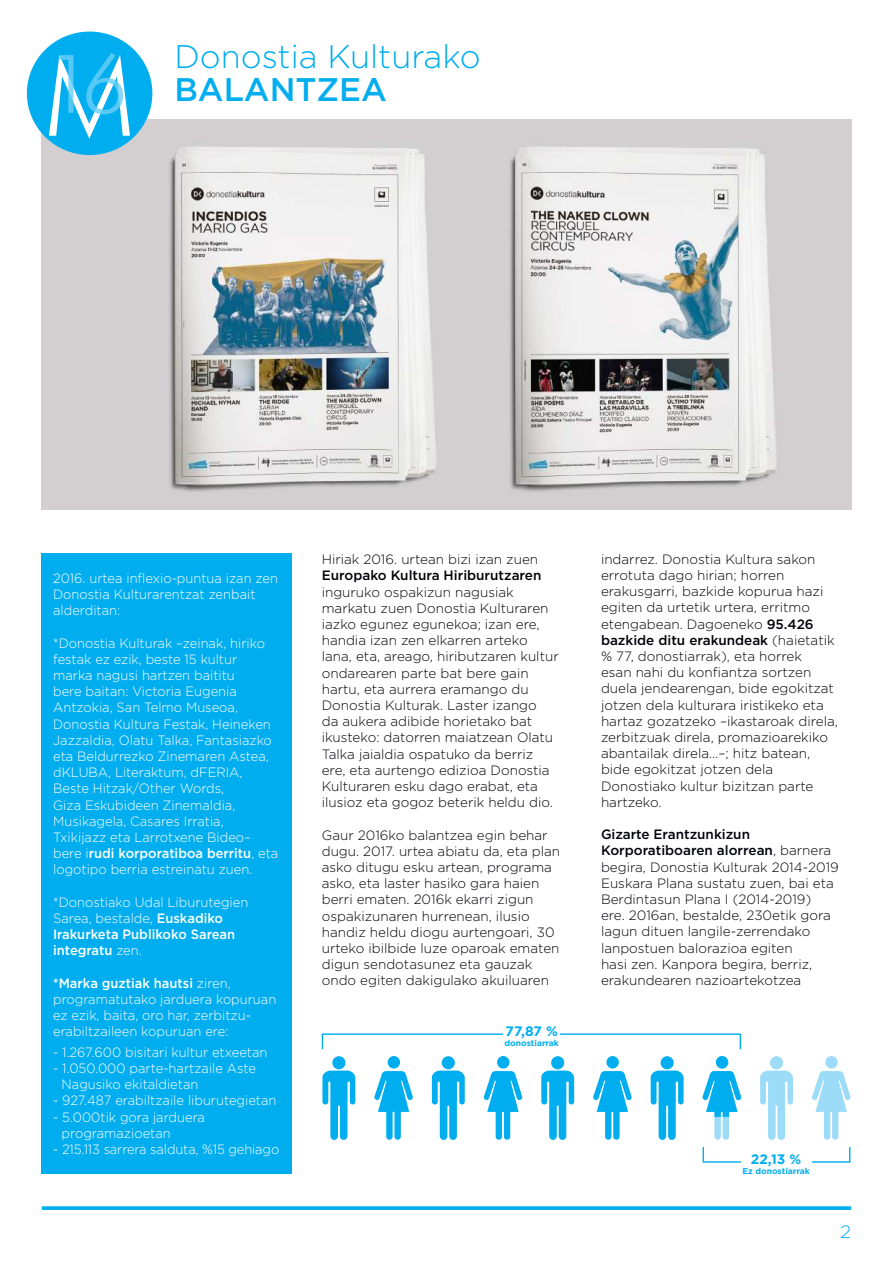
<style>
.page{position:relative;width:893px;height:1263px;background:#fff}
.page>*{position:absolute;margin:0;border:0;box-sizing:border-box;transform-origin:0 0}
.t1{font:300 32.7px "Gotham";color:#00aeef}
.t2{font:500 32.7px "Gotham";color:#00aeef}
.t3{font:300 18px "Gotham";color:#00aeef}
.t4{font:700 13.8px "Gotham";color:#00aeef}
.t5{font:300 13.5px/16.2px "Gotham";color:#00000a}
.t6{font:300 13.5px/16.2px "Gotham";color:#fff;scale:.96 1}
.t7{font:500 13.5px "Gotham";color:#00000a}
.t8{font:700 8.55px "Gotham";color:#00aeef}
.s1{font-weight:500}
</style>
<div class="page">
<svg style="left:42px;top:1206px;width:809px;height:4px;background:#14b4f0"></svg>
<div style="left:42px;top:553px;width:250px;height:621px;background:#00aeef"></div>
<img style="left:42px;top:119px;width:809px;height:390px">
<div style="left:27px;top:32px;width:125px;height:123px;background:#00aeef;border-radius:50%"></div>
<svg style="left:49px;top:53px;width:81px;height:86px"></svg>
<svg style="left:322px;top:1070px;width:33px;height:70px"></svg>
<div style="left:332px;top:1056px;width:13px;height:13px;background:#00aeef;border-radius:50%"></div>
<div style="left:388px;top:1056px;width:12px;height:12px;background:#00aeef;border-radius:50%"></div>
<svg style="left:374px;top:1071px;width:39px;height:69px"></svg>
<svg style="left:432px;top:1070px;width:33px;height:70px"></svg>
<div style="left:442px;top:1056px;width:13px;height:13px;background:#00aeef;border-radius:50%"></div>
<div style="left:497px;top:1056px;width:12px;height:12px;background:#00aeef;border-radius:50%"></div>
<svg style="left:483px;top:1071px;width:40px;height:69px"></svg>
<svg style="left:541px;top:1070px;width:33px;height:70px"></svg>
<div style="left:551px;top:1056px;width:13px;height:13px;background:#00aeef;border-radius:50%"></div>
<div style="left:606px;top:1056px;width:13px;height:12px;background:#00aeef;border-radius:50%"></div>
<svg style="left:593px;top:1071px;width:39px;height:69px"></svg>
<svg style="left:651px;top:1070px;width:33px;height:70px"></svg>
<div style="left:661px;top:1056px;width:13px;height:13px;background:#00aeef;border-radius:50%"></div>
<svg style="left:760px;top:1070px;width:33px;height:70px"></svg>
<div style="left:770px;top:1056px;width:13px;height:13px;background:#9cdcf8;border-radius:50%"></div>
<div style="left:825px;top:1056px;width:13px;height:12px;background:#9cdcf8;border-radius:50%"></div>
<svg style="left:321px;top:1033px;width:182px;height:17px"></svg>
<svg style="left:559px;top:1033px;width:183px;height:17px"></svg>
<svg style="left:812px;top:1071px;width:39px;height:92px"></svg>
<svg style="left:702px;top:1056px;width:40px;height:107px"></svg>
<h1 class="t1" style="left:174px;top:36px;width:308px">Donostia Kulturako</h1>
<h1 class="t2" style="left:174px;top:68px;width:214px">BALANTZEA</h1>
<p class="t6" style="left:53px;top:569px;width:236px">2016. urtea inflexio-puntua izan zen<br>Donostia Kulturarentzat zenbait alderditan:</p>
<p class="t6" style="left:53px;top:634px;width:236px">*Donostia Kulturak –zeinak, hiriko festak ez ezik, beste 15 kultur marka nagusi hartzen baititu<br>bere baitan: Victoria Eugenia<br>Antzokia, San Telmo Museoa,<br>Donostia Kultura Festak, Heineken<br>Jazzaldia, Olatu Talka, Fantasiazko eta Beldurrezko Zinemaren Astea, dKLUBA, Literaktum, dFERIA,<br>Beste Hitzak/Other Words,<br>Giza Eskubideen Zinemaldia,<br>Musikagela, Casares Irratia,<br>Txikijazz eta Larrotxene Bideo– bere i<span class="s1">rudi korporatiboa berritu</span>, eta logotipo berria estreinatu zuen.</p>
<p class="t6" style="left:53px;top:893px;width:205px">*Donostiako Udal Liburutegien<br>Sarea, bestalde, <span class="s1">Euskadiko<br>Irakurketa Publikoko Sarean integratu</span> zen.</p>
<p class="t6" style="left:53px;top:974px;width:234px"><span class="s1">*Marka guztiak hautsi</span> ziren, programatutako jarduera kopuruan ez ezik, baita, oro har, zerbitzu&shy;erabiltzaileen kopuruan ere:</p>
<p class="t6" style="left:53px;top:1044px;width:225px">- 1.267.600 bisitari kultur etxeetan</p>
<p class="t6" style="left:62px;top:1060px;width:204px;text-indent:-9px">- 1.050.000 parte-hartzaile Aste<br>Nagusiko ekitaldietan</p>
<p class="t6" style="left:53px;top:1092px;width:234px">- 927.487 erabiltzaile liburutegietan</p>
<p class="t6" style="left:62px;top:1108px;width:151px;text-indent:-9px">- 5.000tik gora jarduera programazioetan</p>
<p class="t6" style="left:53px;top:1141px;width:237px">- 215.113 sarrera salduta, %15 gehiago</p>
<p class="t5" style="left:322px;top:551px;width:218px">Hiriak 2016. urtean bizi izan zuen</p>
<p class="t7" style="left:322px;top:567px;width:221px">Europako Kultura Hiriburutzaren</p>
<p class="t5" style="left:322px;top:583px;width:238px">inguruko ospakizun nagusiak markatu zuen Donostia Kulturaren iazko egunez egunekoa; izan ere, handia izan zen elkarren arteko lana, eta, areago, hiributzaren kultur ondarearen parte bat bere gain hartu, eta aurrera eramango du Donostia Kulturak. Laster izango<br>da aukera adibide horietako bat ikusteko: datorren maiatzean Olatu Talka jaialdia ospatuko da berriz ere, eta aurtengo edizioa Donostia Kulturaren esku dago erabat, eta ilusioz eta gogoz beterik heldu dio.</p>
<p class="t5" style="left:322px;top:826px;width:240px">Gaur 2016ko balantzea egin behar dugu. 2017. urtea abiatu da, eta plan asko ditugu esku artean, programa asko, eta laster hasiko gara haien berri ematen. 2016k ekarri zigun ospakizunaren hurrenean, ilusio handiz heldu diogu aurtengoari, 30 urteko ibilbide luze oparoak ematen digun sendotasunez eta gauzak ondo egiten dakigulako akuiluaren</p>
<p class="t4" style="left:505px;top:1022px;width:54px">77,87 %</p>
<p class="t8" style="left:504px;top:1038px;width:56px">donostiarrak</p>
<p class="t5" style="left:601px;top:551px;width:238px">indarrez. Donostia Kultura sakon errotuta dago hirian; horren erakusgarri, bazkide kopurua hazi egiten da urtetik urtera, erritmo etengabean. Dagoeneko <span class="s1">95.426 bazkide ditu erakundeak</span> (haietatik % 77, donostiarrak), eta horrek<br>esan nahi du konfiantza sortzen duela jendearengan, bide egokitzat jotzen dela kulturara iristikeko eta hartaz gozatzeko –ikastaroak direla, zerbitzuak direla, promazioarekiko abantailak direla…–; hitz batean, bide egokitzat jotzen dela<br>Donostiako kultur bizitzan parte hartzeko.</p>
<p class="t5" style="left:601px;top:826px;width:239px"><span class="s1">Gizarte Erantzunkizun Korporatiboaren alorrean</span>, barnera begira, Donostia Kulturak 2014-2019<br>Euskara Plana sustatu zuen, bai eta Berdintasun Plana I (2014-2019)<br>ere. 2016an, bestalde, 230etik gora lagun dituen langile-zerrendako lanpostuen balorazioa egiten<br>hasi zen. Kanpora begira, berriz, erakundearen nazioartekotzea</p>
<p class="t4" style="left:751px;top:1150px;width:52px">22,13 %</p>
<p class="t8" style="left:742px;top:1165px;width:69px">Ez donostiarrak</p>
<h2 class="t3" style="left:841px;top:1220px;width:12px">2</h2>
</div>
